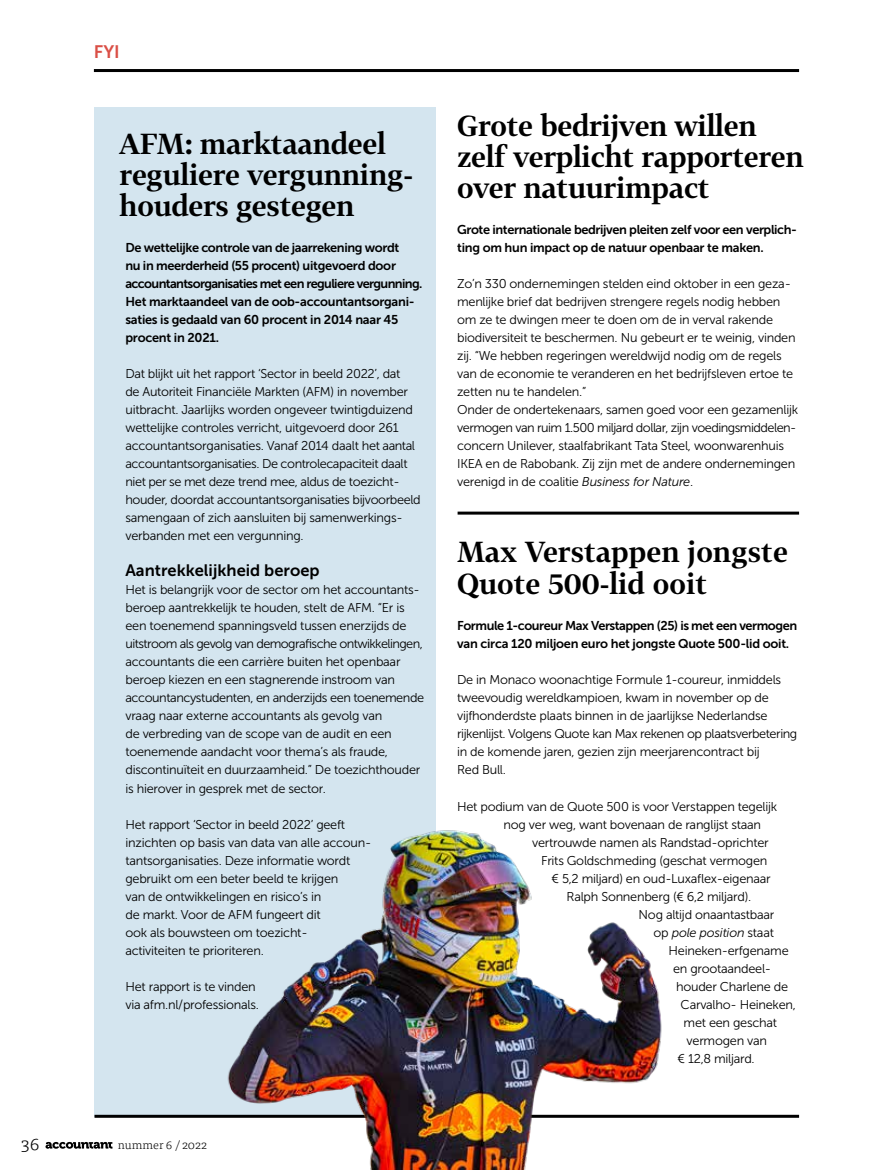
<style>
.page{position:relative;width:893px;height:1170px;background:#fff}
.page>*{position:absolute;margin:0;border:0;box-sizing:border-box;transform-origin:0 0}
.t1{font:700 28.5px/31.2px "Tabac G2";letter-spacing:-.01em;color:#000}
.t2{font:18px "Museo Sans 700";color:#da4f46}
.t3{font:300 18px "Tisa Pro";color:#000}
.t4{font:16.5px "Museo Sans 700";color:#000}
.t5{font:12.75px/18px "Museo Sans 300";letter-spacing:-.02em;color:#000}
.t6{font:12.75px/18px "Museo Sans 700";letter-spacing:-.03em;color:#000}
.t7{font:italic 12.75px "Museo Sans 300";letter-spacing:-.02em;color:#000}
.t8{font:300 12px "Tisa Pro";color:#000}
.s1{font-style:italic}
.s2{font-style:normal}
</style>
<div class="page">
<svg style="left:45px;top:1141px;width:67px;height:7px"></svg>
<div style="left:94px;top:108px;width:342px;height:1008px;background:#d4e5ef"></div>
<hr style="left:94px;top:69px;width:705px;height:3px;background:#000">
<hr style="left:94px;top:1114px;width:705px;height:3px;background:#000">
<img style="left:195px;top:830px;width:498px;height:339px">
<hr style="left:458px;top:511px;width:341px;height:3px;background:#000">
<h2 class="t2" style="left:94px;top:42px;width:27px">FYI</h2>
<h1 class="t1" style="left:120px;top:127px;width:295px">AFM: marktaandeel reguliere vergunning&shy;houders gestegen</h1>
<p class="t6" style="left:125px;top:239px;width:298px">De wettelijke controle van de jaarrekening wordt<br>nu in meerderheid (55 procent) uitgevoerd door accountantsorganisaties met een reguliere vergunning.<br>Het marktaandeel van de oob-accountantsorgani&shy;saties is gedaald van 60 procent in 2014 naar 45 procent in 2021.</p>
<p class="t5" style="left:125px;top:365px;width:297px">Dat blijkt uit het rapport ‘Sector in beeld 2022’, dat<br>de Autoriteit Financiële Markten (AFM) in november uitbracht. Jaarlijks worden ongeveer twintigduizend wettelijke controles verricht, uitgevoerd door 261 accountantsorganisaties. Vanaf 2014 daalt het aantal accountantsorganisaties. De controlecapaciteit daalt niet per se met deze trend mee, aldus de toezicht&shy;houder, doordat accountantsorganisaties bijvoorbeeld samengaan of zich aansluiten bij samenwerkings&shy;verbanden met een vergunning.</p>
<p class="t4" style="left:125px;top:561px;width:196px">Aantrekkelijkheid beroep</p>
<p class="t5" style="left:125px;top:581px;width:300px">Het is belangrijk voor de sector om het accountants&shy;beroep aantrekkelijk te houden, stelt de AFM. “Er is een toenemend spanningsveld tussen enerzijds de uitstroom als gevolg van demografische ontwikkelingen, accountants die een carrière buiten het openbaar beroep kiezen en een stagnerende instroom van accountancystudenten, en anderzijds een toenemende vraag naar externe accountants als gevolg van<br>de verbreding van de scope van de audit en een toenemende aandacht voor thema’s als fraude, discontinuïteit en duurzaamheid.” De toezichthouder is hierover in gesprek met de sector.</p>
<p class="t5" style="left:125px;top:815px;width:247px">Het rapport ‘Sector in beeld 2022’ geeft inzichten op basis van data van alle accoun&shy;tantsorganisaties. Deze informatie wordt gebruikt om een beter beeld te krijgen<br>van de ontwikkelingen en risico’s in<br>de markt. Voor de AFM fungeert dit<br>ook als bouwsteen om toezicht-<br>activiteiten te prioriteren.</p>
<p class="t5" style="left:125px;top:977px;width:135px">Het rapport is te vinden via afm.nl/professionals.</p>
<h2 class="t3" style="left:21px;top:1130px;width:20px">36</h2>
<p class="t8" style="left:118px;top:1135px;width:91px">nummer 6 / 2022</p>
<h1 class="t1" style="left:457px;top:109px;width:348px">Grote bedrijven willen zelf verplicht rapporteren over natuurimpact</h1>
<p class="t6" style="left:457px;top:221px;width:340px">Grote internationale bedrijven pleiten zelf voor een verplich&shy;ting om hun impact op de natuur openbaar te maken.</p>
<p class="t5" style="left:457px;top:275px;width:343px">Zo’n 330 ondernemingen stelden eind oktober in een geza&shy;menlijke brief dat bedrijven strengere regels nodig hebben om ze te dwingen meer te doen om de in verval rakende biodiversiteit te beschermen. Nu gebeurt er te weinig, vinden zij. “We hebben regeringen wereldwijd nodig om de regels van de economie te veranderen en het bedrijfsleven ertoe te zetten nu te handelen.”<br>Onder de ondertekenaars, samen goed voor een gezamenlijk vermogen van ruim 1.500 miljard dollar, zijn voedingsmiddelen&shy;concern Unilever, staalfabrikant Tata Steel, woonwarenhuis IKEA en de Rabobank. Zij zijn met de andere ondernemingen verenigd in de coalitie <span class="s1">Business for Nature</span>.</p>
<h1 class="t1" style="left:457px;top:534px;width:332px;line-height:32.7px">Max Verstappen jongste<br>Quote 500-lid ooit</h1>
<p class="t6" style="left:457px;top:617px;width:341px">Formule 1-coureur Max Verstappen (25) is met een vermogen van circa 120 miljoen euro het jongste Quote 500-lid ooit.</p>
<p class="t5" style="left:457px;top:671px;width:342px">De in Monaco woonachtige Formule 1-coureur, inmiddels tweevoudig wereldkampioen, kwam in november op de vijfhonderdste plaats binnen in de jaarlijkse Nederlandse rijkenlijst. Volgens Quote kan Max rekenen op plaatsverbetering in de komende jaren, gezien zijn meerjarencontract bij<br>Red Bull.</p>
<p class="t5" style="left:504px;top:797px;width:275px;text-indent:-46px">Het podium van de Quote 500 is voor Verstappen tegelijk nog ver weg, want bovenaan de ranglijst staan</p>
<p class="t5" style="left:532px;top:833px;width:238px">vertrouwde namen als Randstad-oprichter</p>
<p class="t5" style="left:541px;top:851px;width:228px">Frits Goldschmeding (geschat vermogen</p>
<p class="t5" style="left:552px;top:869px;width:221px">€ 5,2 miljard) en oud-Luxaflex-eigenaar</p>
<p class="t5" style="left:567px;top:887px;width:186px">Ralph Sonnenberg (€ 6,2 miljard).</p>
<p class="t5" style="left:639px;top:905px;width:137px">Nog altijd onaantastbaar</p>
<p class="t7" style="left:654px;top:925px;width:122px"><span class="s2">op</span> pole position <span class="s2">staat</span></p>
<p class="t5" style="left:669px;top:941px;width:122px">Heineken-erfgename</p>
<p class="t5" style="left:673px;top:959px;width:97px">en grootaandeel-</p>
<p class="t5" style="left:676px;top:977px;width:113px">houder Charlene de</p>
<p class="t5" style="left:681px;top:995px;width:117px">Carvalho- Heineken,</p>
<p class="t5" style="left:684px;top:1013px;width:95px">met een geschat</p>
<p class="t5" style="left:687px;top:1031px;width:82px">vermogen van</p>
<p class="t5" style="left:678px;top:1049px;width:79px">€ 12,8 miljard.</p>
</div>
